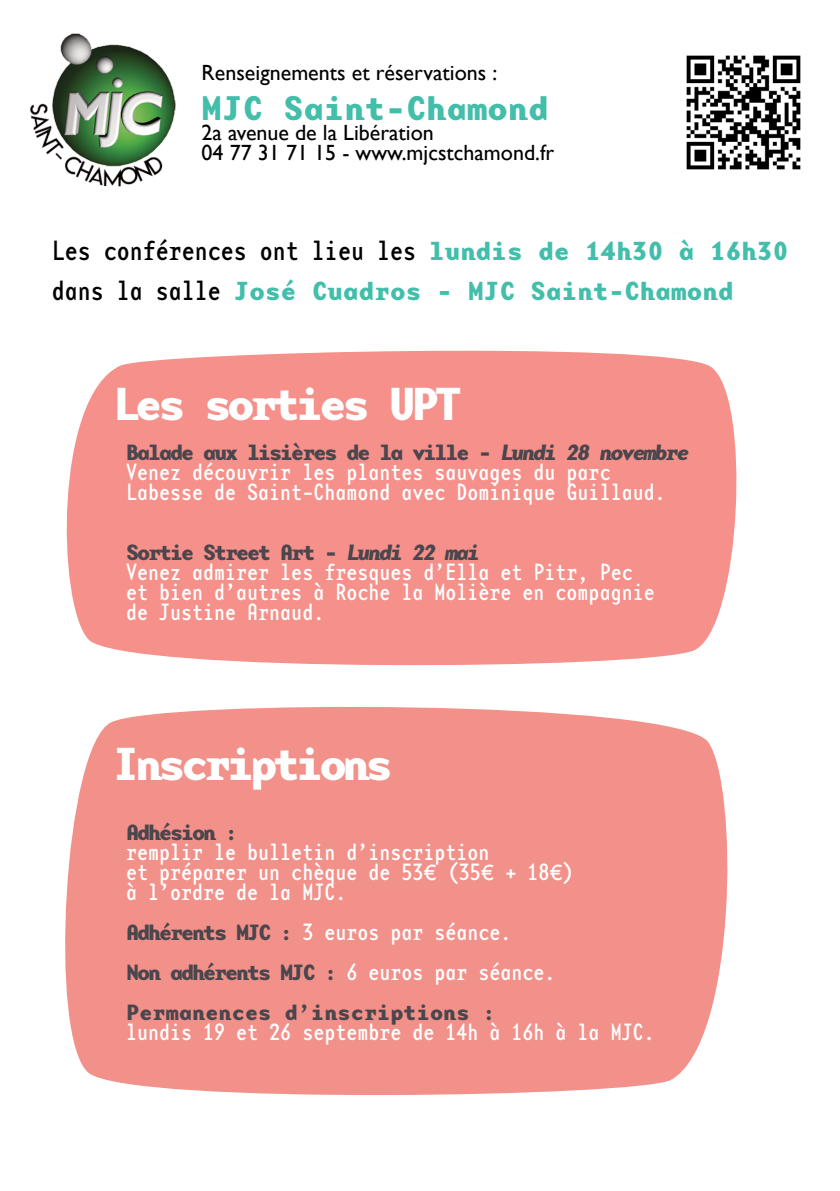
<style>
.page{position:relative;width:840px;height:1191px;background:#fff}
.page>*{position:absolute;margin:0;border:0;box-sizing:border-box;transform-origin:0 0}
.t1{font:700 46px "Base Mono Wide";letter-spacing:-.1em;color:#fff}
.t2{font:700 34px "Base Mono Wide";color:#42beaa}
.t3{font:26px "Base Mono Narrow Reg";color:#000}
.t4{font:700 26px "Base Mono Wide";color:#42beaa}
.t5{font:22px/20px "Base Mono Narrow Reg";color:#fff}
.t6{font:22px/20px "Gill Sans";color:#000}
.t7{font:700 22px "Base Mono Wide";letter-spacing:-.1em;color:#49464d}
.t8{font:700 22px/40px "Base Mono Wide";color:#49464d}
.s1{font-family:"Base Mono Wide";font-weight:700;color:#42beaa}
.s2{font-family:"Base Mono Narrow Reg";font-weight:400;color:#000}
.s3{font-style:italic}
.s4{font-family:"Gill Sans"}
.s5{font-family:"Base Mono Wide";font-weight:700;color:#49464d}
.s6{font-family:"Base Mono Narrow Reg";font-weight:400;color:#fff}
</style>
<div class="page">
<img style="left:29px;top:33px;width:147px;height:154px">
<div style="left:66px;top:350px;width:671px;height:316px;background:#f5908a"></div>
<div style="left:65px;top:706px;width:663px;height:389px;background:#f2908a"></div>
<img style="left:686px;top:55px;width:115px;height:115px">
<p class="t6" style="left:201px;top:65px;width:297px">Renseignements et réservations :</p>
<h2 class="t2" style="left:201px;top:96px;width:348px">MJC Saint-Chamond</h2>
<p class="t6" style="left:201px;top:125px;width:354px">2a avenue de la Libération<br>04 77 31 71 15 - www.mjcstchamond.fr</p>
<p class="t3" style="left:52px;top:241px;width:737px">Les conférences ont lieu les <span class="s1">lundis de 14h30 à 16h30</span></p>
<p class="t4" style="left:52px;top:282px;width:683px"><span class="s2">dans la salle</span> José Cuadros - MJC Saint-Chamond</p>
<h1 class="t1" style="left:112px;top:388px;width:351px">Les sorties UPT</h1>
<p class="t7" style="left:126px;top:445px;width:565px">Balade aux lisières de la ville - <span class="s3">Lundi 28 novembre</span></p>
<p class="t5" style="left:126px;top:464px;width:541px">Venez découvrir les plantes sauvages du parc<br>Labesse de Saint-Chamond avec Dominique Guillaud.</p>
<p class="t7" style="left:126px;top:545px;width:356px">Sortie Street Art - <span class="s3">Lundi 22 mai</span></p>
<p class="t5" style="left:126px;top:564px;width:530px">Venez admirer les fresques d’Ella et Pitr, Pec et bien d’autres à Roche la Molière en compagnie de Justine Arnaud.</p>
<h1 class="t1" style="left:112px;top:748px;width:282px">Inscriptions</h1>
<p class="t7" style="left:126px;top:825px;width:114px">Adhésion :</p>
<p class="t5" style="left:126px;top:844px;width:449px">remplir le bulletin d’inscription<br>et préparer un chèque de 53<span class="s4">€</span> (35<span class="s4">€</span> + 18<span class="s4">€</span>) à l’ordre de la MJC.</p>
<p class="t5" style="left:126px;top:924px;width:386px"><span class="s5">Adhérents MJC :</span> 3 euros par séance.</p>
<p class="t8" style="left:126px;top:955px;width:430px">Non adhérents MJC : <span class="s6">6 euros par séance.<br></span>Permanences d’inscriptions :</p>
<p class="t5" style="left:126px;top:1024px;width:529px">lundis 19 et 26 septembre de 14h à 16h à la MJC.</p>
</div>
